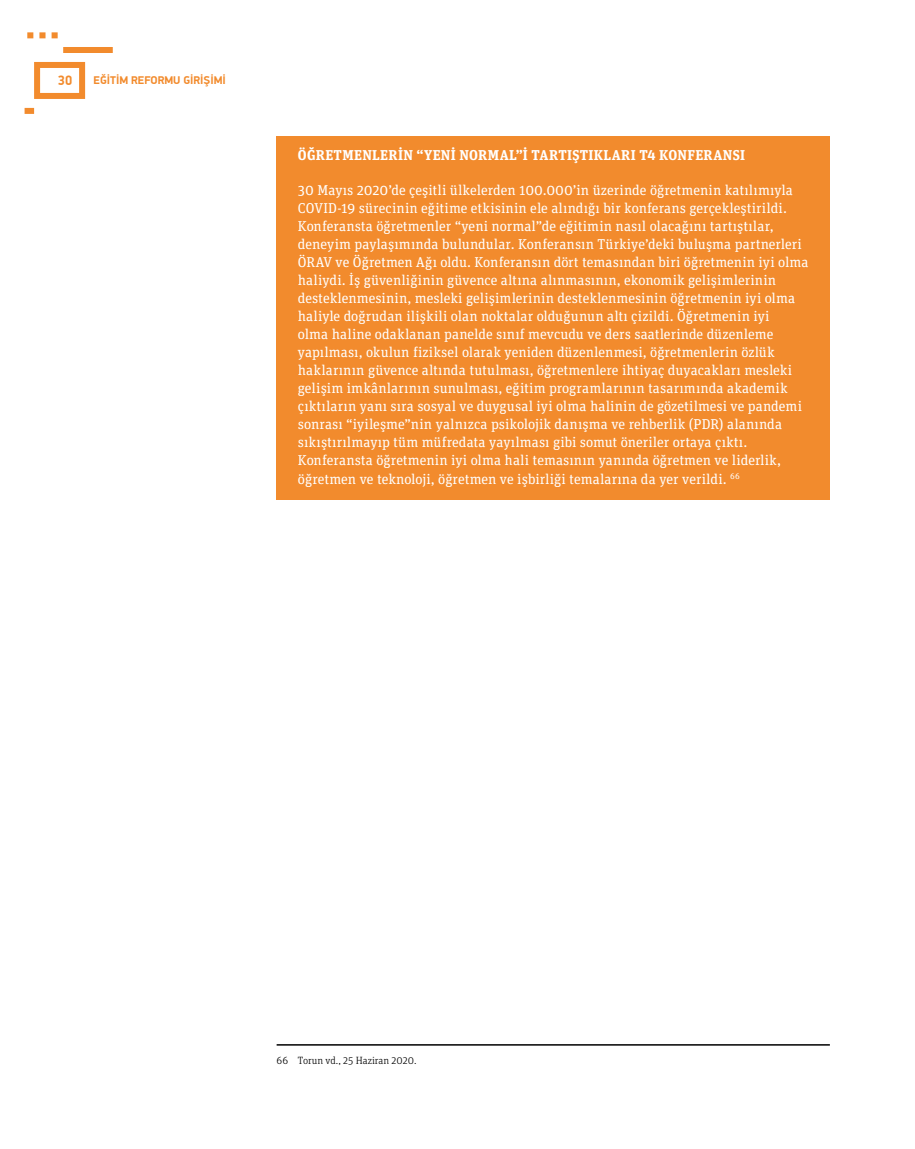
<style>
.page{position:relative;width:915px;height:1149px;background:#fff}
.page>*{position:absolute;margin:0;border:0;box-sizing:border-box;transform-origin:0 0}
.t1{font:14.25px/18px "Unit Slab Pro";letter-spacing:.005em;color:#fff}
.t2{font:700 14.25px "Unit Slab Pro";letter-spacing:.025em;color:#fff}
.t3{font:700 13.5px "PF Din Display Pro";color:#f28b2d}
.t4{font:700 11.25px "PF Din Display Pro";color:#f28b2d}
.t5{font:300 10.5px "Unit Slab Pro";color:#000}
</style>
<div class="page">
<svg style="left:34px;top:62px;width:51px;height:37px"></svg>
<div style="left:63px;top:47px;width:50px;height:6px;background:#f28b2d"></div>
<svg style="left:27px;top:32px;width:31px;height:6px"></svg>
<div style="left:25px;top:108px;width:9px;height:6px;background:#f28b2d"></div>
<div style="left:276px;top:136px;width:553px;height:40px;background:#f28b2d"></div>
<div style="left:276px;top:171px;width:553px;height:328px;background:#f28b2d"></div>
<hr style="left:276px;top:1043px;width:553px;height:2px;background:#000">
<p class="t3" style="left:58px;top:72px;width:16px">30</p>
<p class="t4" style="left:94px;top:74px;width:134px">EĞİTİM REFORMU GIRIŞIMI</p>
<p class="t2" style="left:298px;top:145px;width:448px">ÖĞRETMENLERIN “YENI NORMAL”I TARTIŞTIKLARI T4 KONFERANSI</p>
<p class="t1" style="left:298px;top:181px;width:512px">30 Mayıs 2020’de çeşitli ülkelerden 100.000’in üzerinde öğretmenin katılımıyla COVID-19 sürecinin eğitime etkisinin ele alındığı bir konferans gerçekleştirildi.<br>Konferansta öğretmenler “yeni normal”de eğitimin nasıl olacağını tartıştılar, deneyim paylaşımında bulundular. Konferansın Türkiye’deki buluşma partnerleri ÖRAV ve Öğretmen Ağı oldu. Konferansın dört temasından biri öğretmenin iyi olma haliydi. İş güvenliğinin güvence altına alınmasının, ekonomik gelişimlerinin desteklenmesinin, mesleki gelişimlerinin desteklenmesinin öğretmenin iyi olma haliyle doğrudan ilişkili olan noktalar olduğunun altı çizildi. Öğretmenin iyi<br>olma haline odaklanan panelde sınıf mevcudu ve ders saatlerinde düzenleme yapılması, okulun fiziksel olarak yeniden düzenlenmesi, öğretmenlerin özlük haklarının güvence altında tutulması, öğretmenlere ihtiyaç duyacakları mesleki gelişim imkânlarının sunulması, eğitim programlarının tasarımında akademik çıktıların yanı sıra sosyal ve duygusal iyi olma halinin de gözetilmesi ve pandemi sonrası “iyileşme”nin yalnızca psikolojik danışma ve rehberlik (PDR) alanında sıkıştırılmayıp tüm müfredata yayılması gibi somut öneriler ortaya çıktı.<br>Konferansta öğretmenin iyi olma hali temasının yanında öğretmen ve liderlik, öğretmen ve teknoloji, öğretmen ve işbirliği temalarına da yer verildi. <sup>66</sup></p>
<p class="t5" style="left:276px;top:1053px;width:141px">66 Torun vd., 25 Haziran 2020.</p>
</div>
